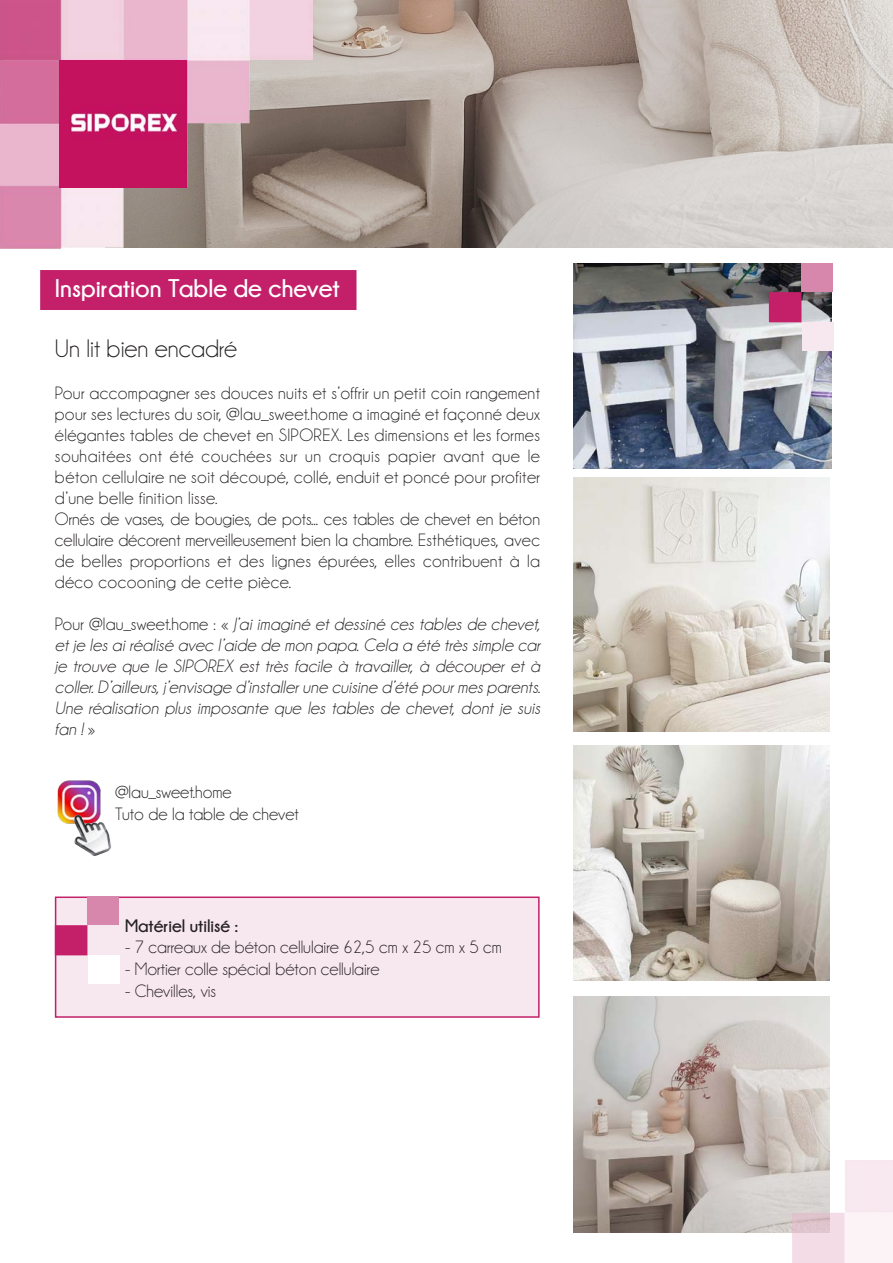
<style>
.page{position:relative;width:893px;height:1263px;background:#fff}
.page>*{position:absolute;margin:0;border:0;box-sizing:border-box;transform-origin:0 0}
.t1{font:700 25.5px "Champagne&Limousines";color:#fff}
.t2{font:25.5px "Champagne&Limousines";color:#231f20}
.t3{font:18px/21px "Champagne&Limousines";color:#231f20;text-align:justify}
.t4{font:italic 18px/21.1px "Champagne&Limousines";letter-spacing:.01em;color:#231f20;text-align:justify}
.t5{font:700 18px "Champagne&Limousines";color:#231f20}
.s1{font-style:normal}
</style>
<div class="page">
<img style="left:573px;top:996px;width:256px;height:236px">
<div style="left:40px;top:270px;width:316px;height:40px;background:#c4206a"></div>
<img style="left:313px;top:0;width:580px;height:248px">
<img style="left:0;top:0;width:313px;height:249px">
<img style="left:59px;top:61px;width:128px;height:127px">
<img style="left:573px;top:264px;width:258px;height:204px">
<img style="left:573px;top:478px;width:256px;height:253px">
<img style="left:573px;top:746px;width:256px;height:235px">
<div style="left:801px;top:263px;width:32px;height:29px;background:#d887ac"></div>
<div style="left:803px;top:322px;width:31px;height:29px;background:#f7e7ee"></div>
<div style="left:769px;top:292px;width:32px;height:30px;background:#c4206a"></div>
<img style="left:783px;top:1160px;width:110px;height:103px">
<div style="left:55px;top:896px;width:485px;height:122px;background:#f7e7ee;border:2px solid #c4206a"></div>
<div style="left:87px;top:896px;width:32px;height:29px;background:#d887ac"></div>
<div style="left:89px;top:955px;width:31px;height:29px;background:#fff"></div>
<div style="left:55px;top:925px;width:32px;height:30px;background:#c4206a"></div>
<img style="left:57px;top:780px;width:44px;height:44px">
<img style="left:70px;top:811px;width:41px;height:45px">
<p class="t1" style="left:55px;top:274px;width:286px">Inspiration Table de chevet</p>
<p class="t2" style="left:55px;top:335px;width:184px">Un lit bien encadré</p>
<p class="t3" style="left:55px;top:382px;width:487px">Pour accompagner ses douces nuits et s’offrir un petit coin rangement pour ses lectures du soir, @lau_sweet.home a imaginé et façonné deux élégantes tables de chevet en SIPOREX. Les dimensions et les formes souhaitées ont été couchées sur un croquis papier avant que le béton cellulaire ne soit découpé, collé, enduit et poncé pour profiter d’une belle finition lisse.</p>
<p class="t3" style="left:55px;top:508px;width:487px">Ornés de vases, de bougies, de pots... ces tables de chevet en béton cellulaire décorent merveilleusement bien la chambre. Esthétiques, avec de belles proportions et des lignes épurées, elles contribuent à la déco cocooning de cette pièce.</p>
<p class="t4" style="left:55px;top:613px;width:487px"><span class="s1">Pour @lau_sweet.home : «</span> J’ai imaginé et dessiné ces tables de chevet, et je les ai réalisé avec l’aide de mon papa. Cela a été très simple car je trouve que le SIPOREX est très facile à travailler, à découper et à coller. D’ailleurs, j’envisage d’installer une cuisine d’été pour mes parents.<br>Une réalisation plus imposante que les tables de chevet, dont je suis fan ! <span class="s1">»</span></p>
<p class="t3" style="left:115px;top:782px;width:118px">@lau_sweet.home</p>
<p class="t3" style="left:115px;top:804px;width:185px">Tuto de la table de chevet</p>
<p class="t5" style="left:125px;top:915px;width:115px">Matériel utilisé :</p>
<p class="t3" style="left:125px;top:937px;width:378px">- 7 carreaux de béton cellulaire 62,5 cm x 25 cm x 5 cm</p>
<p class="t3" style="left:125px;top:959px;width:256px">- Mortier colle spécial béton cellulaire</p>
<p class="t3" style="left:125px;top:980px;width:93px">- Chevilles, vis</p>
</div>
